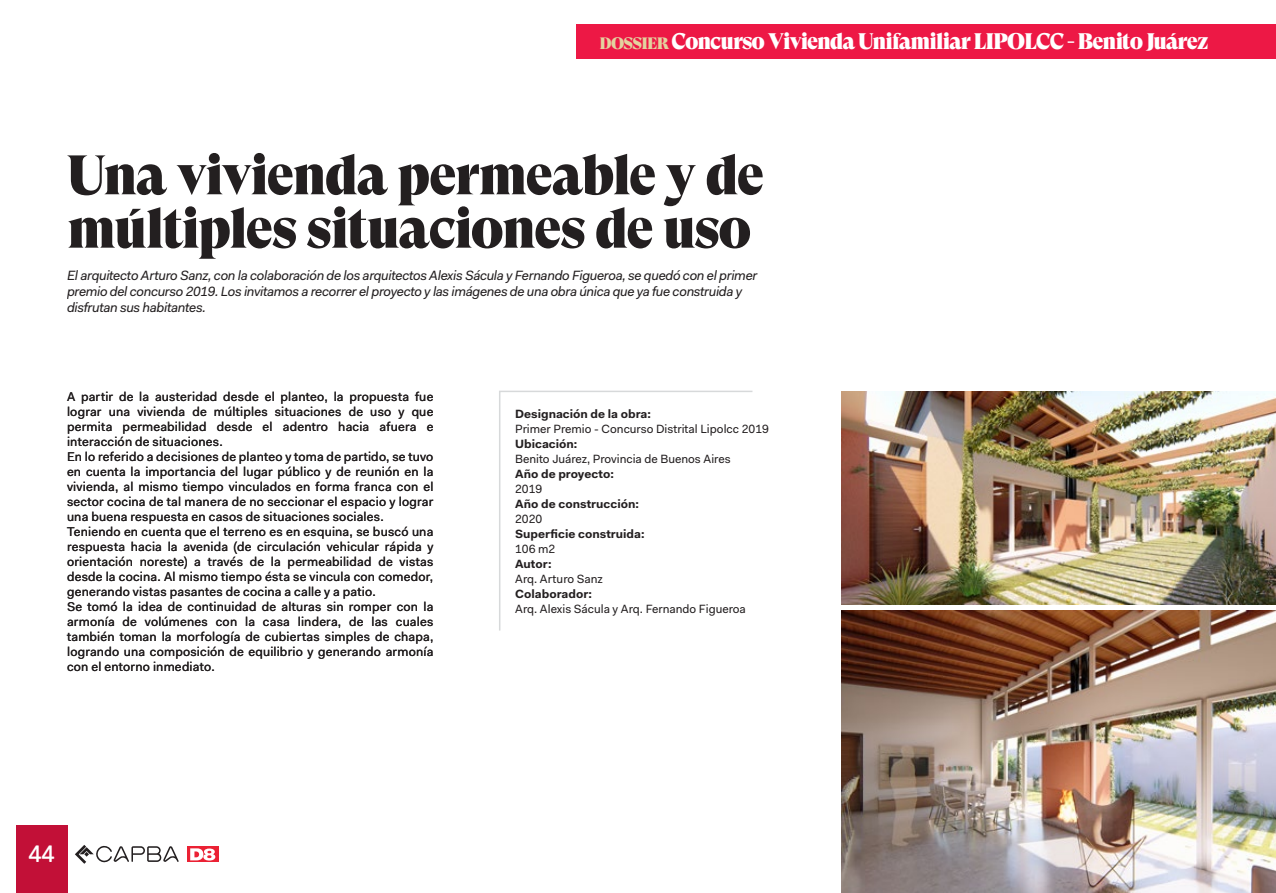
<style>
.page{position:relative;width:1276px;height:893px;background:#fff}
.page>*{position:absolute;margin:0;border:0;box-sizing:border-box;transform-origin:0 0}
.t1{font:55.5px/53.4px "GT Super Display Super";letter-spacing:-.035em;color:#231f20}
.t2{font:500 24px "Weissenhof Grotesk";color:#fff}
.t3{font:22.5px "GT Super Display Super";letter-spacing:-.05em;color:#fff}
.t4{font:italic 13.5px/16.2px "Fakt Pro";letter-spacing:-.025em;color:#231f20}
.t5{font:12.75px/15px "Fakt Pro";letter-spacing:.02em;color:#231f20}
.t6{font:12px "Fakt Pro";color:#231f20}
.t7{font:700 12px "Fakt Pro";color:#231f20}
.s1{font-size:16.5px;color:#e3d29f}
</style>
<div class="page">
<div style="left:16px;top:826px;width:51px;height:67px;background:#c21037"></div>
<div style="left:576px;top:25px;width:700px;height:34px;background:#ed1845"></div>
<svg style="left:75px;top:845px;width:104px;height:19px"></svg>
<div style="left:187px;top:846px;width:32px;height:16px;background:#eb2134"></div>
<svg style="left:190px;top:848px;width:26px;height:12px"></svg>
<svg style="left:499px;top:390px;width:254px;height:241px"></svg>
<img style="left:841px;top:611px;width:435px;height:282px">
<img style="left:841px;top:391px;width:435px;height:213px">
<h3 class="t3" style="left:599px;top:30px;width:610px"><span class="s1">DOSSIER</span> Concurso Vivienda Unifamiliar LIPOLCC - Benito Juárez</h3>
<h1 class="t1" style="left:67px;top:149px;width:699px">Una vivienda permeable y de múltiples situaciones de uso</h1>
<p class="t4" style="left:67px;top:267px;width:692px">El arquitecto Arturo Sanz, con la colaboración de los arquitectos Alexis Sácula y Fernando Figueroa, se quedó con el primer premio del concurso 2019. Los invitamos a recorrer el proyecto y las imágenes de una obra única que ya fue construida y disfrutan sus habitantes.</p>
<p class="t5" style="left:67px;top:389px;width:368px">A partir de la austeridad desde el planteo, la propuesta fue lograr una vivienda de múltiples situaciones de uso y que permita permeabilidad desde el adentro hacia afuera e interacción de situaciones.<br>En lo referido a decisiones de planteo y toma de partido, se tuvo en cuenta la importancia del lugar público y de reunión en la vivienda, al mismo tiempo vinculados en forma franca con el sector cocina de tal manera de no seccionar el espacio y lograr una buena respuesta en casos de situaciones sociales.<br>Teniendo en cuenta que el terreno es en esquina, se buscó una respuesta hacia la avenida (de circulación vehicular rápida y orientación noreste) a través de la permeabilidad de vistas desde la cocina. Al mismo tiempo ésta se vincula con comedor, generando vistas pasantes de cocina a calle y a patio.<br>Se tomó la idea de continuidad de alturas sin romper con la armonía de volúmenes con la casa lindera, de las cuales también toman la morfología de cubiertas simples de chapa, logrando una composición de equilibrio y generando armonía con el entorno inmediato.</p>
<p class="t7" style="left:515px;top:406px;width:137px">Designación de la obra:</p>
<p class="t6" style="left:515px;top:421px;width:255px">Primer Premio - Concurso Distrital Lipolcc 2019</p>
<p class="t7" style="left:515px;top:436px;width:64px">Ubicación:</p>
<p class="t6" style="left:515px;top:451px;width:217px">Benito Juárez, Provincia de Buenos Aires</p>
<p class="t7" style="left:515px;top:466px;width:100px">Año de proyecto:</p>
<p class="t6" style="left:515px;top:481px;width:29px">2019</p>
<p class="t7" style="left:515px;top:496px;width:125px">Año de construcción:</p>
<p class="t6" style="left:515px;top:511px;width:29px">2020</p>
<p class="t7" style="left:515px;top:526px;width:131px">Superficie construida:</p>
<p class="t6" style="left:515px;top:541px;width:42px">106 m2</p>
<p class="t7" style="left:515px;top:556px;width:38px">Autor:</p>
<p class="t6" style="left:515px;top:571px;width:89px">Arq. Arturo Sanz</p>
<p class="t7" style="left:515px;top:586px;width:78px">Colaborador:</p>
<p class="t6" style="left:515px;top:601px;width:232px">Arq. Alexis Sácula y Arq. Fernando Figueroa</p>
<h2 class="t2" style="left:29px;top:839px;width:28px">44</h2>
</div>
